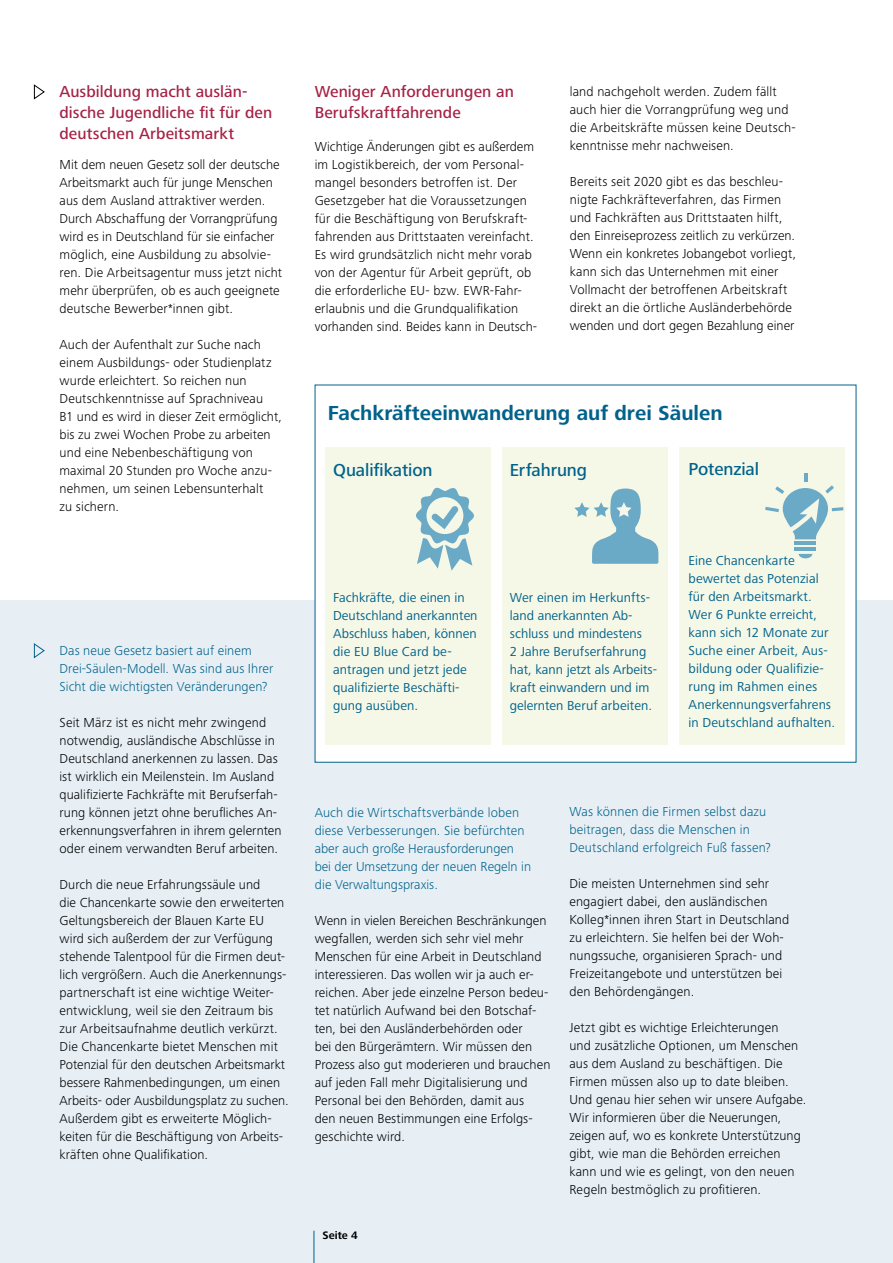
<style>
.page{position:relative;width:893px;height:1263px;background:#fff}
.page>*{position:absolute;margin:0;border:0;box-sizing:border-box;transform-origin:0 0}
.t1{font:700 21px "Frutiger Next Pro";color:#00628b}
.t2{font:500 18px "Frutiger Next Pro";letter-spacing:-.005em;color:#00628b}
.t3{font:500 16.5px/21px "Frutiger Next Pro";letter-spacing:.005em;color:#a62145}
.t4{font:300 13.5px/18px "Frutiger Next Pro";letter-spacing:.01em;color:#000}
.t5{font:13.5px/18px "Frutiger Next Pro";letter-spacing:.005em;color:#00628b}
.t6{font:300 13.5px/18px "Frutiger Next Pro";letter-spacing:.01em;color:#00628b}
.t7{font:700 11.25px "Frutiger Next Pro";color:#000}
</style>
<div class="page">
<div style="left:0;top:601px;width:893px;height:662px;background:#e7eff5"></div>
<svg style="left:33px;top:643px;width:12px;height:16px"></svg>
<hr style="left:314px;top:1231px;width:1px;height:32px;background:#00628b">
<div style="left:315px;top:385px;width:541px;height:378px;background:#fff"></div>
<div style="left:325px;top:447px;width:165px;height:298px;background:#f5f7e7"></div>
<div style="left:502px;top:447px;width:166px;height:298px;background:#f5f7e7"></div>
<div style="left:679px;top:447px;width:166px;height:298px;background:#f5f7e7"></div>
<svg style="left:416px;top:487px;width:58px;height:84px"></svg>
<svg style="left:574px;top:488px;width:84px;height:76px"></svg>
<hr style="left:795px;top:542px;width:21px;height:3px;background:#6baac6">
<hr style="left:795px;top:548px;width:21px;height:3px;background:#6baac6">
<svg style="left:799px;top:554px;width:13px;height:4px"></svg>
<svg style="left:765px;top:473px;width:78px;height:66px"></svg>
<svg style="left:33px;top:84px;width:12px;height:16px"></svg>
<p class="t3" style="left:60px;top:81px;width:214px">Ausbildung macht auslän&shy;dische Jugendliche fit für den deutschen Arbeitsmarkt</p>
<p class="t4" style="left:60px;top:155px;width:224px">Mit dem neuen Gesetz soll der deutsche Arbeitsmarkt auch für junge Menschen aus dem Ausland attraktiver werden.<br>Durch Abschaffung der Vorrangprüfung wird es in Deutschland für sie einfacher möglich, eine Ausbildung zu absolvie&shy;ren. Die Arbeitsagentur muss jetzt nicht mehr überprüfen, ob es auch geeignete deutsche Bewerber*innen gibt.</p>
<p class="t4" style="left:60px;top:335px;width:224px">Auch der Aufenthalt zur Suche nach einem Ausbildungs- oder Studienplatz wurde erleichtert. So reichen nun Deutschkenntnisse auf Sprachniveau<br>B1 und es wird in dieser Zeit ermöglicht, bis zu zwei Wochen Probe zu arbeiten und eine Nebenbeschäftigung von maximal 20 Stunden pro Woche anzu&shy;nehmen, um seinen Lebensunterhalt<br>zu sichern.</p>
<p class="t6" style="left:60px;top:641px;width:215px">Das neue Gesetz basiert auf einem<br>Drei-Säulen-Modell. Was sind aus Ihrer<br>Sicht die wichtigsten Veränderungen?</p>
<p class="t4" style="left:60px;top:713px;width:224px">Seit März ist es nicht mehr zwingend notwendig, ausländische Abschlüsse in Deutschland anerkennen zu lassen. Das ist wirklich ein Meilenstein. Im Ausland qualifizierte Fachkräfte mit Berufserfah&shy;rung können jetzt ohne berufliches An&shy;erkennungsverfahren in ihrem gelernten oder einem verwandten Beruf arbeiten.</p>
<p class="t4" style="left:60px;top:875px;width:231px">Durch die neue Erfahrungssäule und<br>die Chancenkarte sowie den erweiterten Geltungsbereich der Blauen Karte EU wird sich außerdem der zur Verfügung stehende Talentpool für die Firmen deut&shy;lich vergrößern. Auch die Anerkennungs&shy;partnerschaft ist eine wichtige Weiter&shy;entwicklung, weil sie den Zeitraum bis zur Arbeitsaufnahme deutlich verkürzt.<br>Die Chancenkarte bietet Menschen mit Potenzial für den deutschen Arbeitsmarkt bessere Rahmenbedingungen, um einen Arbeits- oder Ausbildungsplatz zu suchen.<br>Außerdem gibt es erweiterte Möglich&shy;keiten für die Beschäftigung von Arbeits&shy;kräften ohne Qualifikation.</p>
<p class="t3" style="left:315px;top:81px;width:201px">Weniger Anforderungen an<br>Berufskraftfahrende</p>
<p class="t4" style="left:315px;top:137px;width:224px">Wichtige Änderungen gibt es außerdem im Logistikbereich, der vom Personal&shy;mangel besonders betroffen ist. Der Gesetzgeber hat die Voraussetzungen für die Beschäftigung von Berufskraft&shy;fahrenden aus Drittstaaten vereinfacht.<br>Es wird grundsätzlich nicht mehr vorab von der Agentur für Arbeit geprüft, ob die erforderliche EU- bzw. EWR-Fahr&shy;erlaubnis und die Grundqualifikation vorhanden sind. Beides kann in Deutsch-</p>
<p class="t4" style="left:570px;top:83px;width:227px">land nachgeholt werden. Zudem fällt auch hier die Vorrangprüfung weg und die Arbeitskräfte müssen keine Deutsch&shy;kenntnisse mehr nachweisen.</p>
<p class="t4" style="left:570px;top:173px;width:228px">Bereits seit 2020 gibt es das beschleu&shy;nigte Fachkräfteverfahren, das Firmen und Fachkräften aus Drittstaaten hilft, den Einreiseprozess zeitlich zu verkürzen.<br>Wenn ein konkretes Jobangebot vorliegt, kann sich das Unternehmen mit einer Vollmacht der betroffenen Arbeitskraft direkt an die örtliche Ausländerbehörde wenden und dort gegen Bezahlung einer</p>
<h1 class="t1" style="left:328px;top:401px;width:396px">Fachkräfteeinwanderung auf drei Säulen</h1>
<h2 class="t2" style="left:333px;top:459px;width:101px">Qualifikation</h2>
<h2 class="t2" style="left:688px;top:458px;width:72px">Potenzial</h2>
<h2 class="t2" style="left:510px;top:459px;width:79px">Erfahrung</h2>
<p class="t5" style="left:333px;top:588px;width:146px">Fachkräfte, die einen in<br>Deutschland anerkannten<br>Abschluss haben, können die EU Blue Card be&shy;antragen und jetzt jede qualifizierte Beschäfti&shy;gung ausüben.</p>
<p class="t5" style="left:510px;top:588px;width:149px">Wer einen im Herkunfts&shy;land anerkannten Ab&shy;schluss und mindestens<br>2 Jahre Berufserfahrung hat, kann jetzt als Arbeits&shy;kraft einwandern und im gelernten Beruf arbeiten.</p>
<p class="t5" style="left:688px;top:551px;width:148px">Eine Chancenkarte bewertet das Potenzial für den Arbeitsmarkt.<br>Wer 6 Punkte erreicht, kann sich 12 Monate zur<br>Suche einer Arbeit, Aus&shy;bildung oder Qualifizie&shy;rung im Rahmen eines<br>Anerkennungsverfahrens in Deutschland aufhalten.</p>
<p class="t6" style="left:315px;top:803px;width:218px">Auch die Wirtschaftsverbände loben diese Verbesserungen. Sie befürchten aber auch große Herausforderungen bei der Umsetzung der neuen Regeln in die Verwaltungspraxis.</p>
<p class="t4" style="left:315px;top:911px;width:237px">Wenn in vielen Bereichen Beschränkungen wegfallen, werden sich sehr viel mehr Menschen für eine Arbeit in Deutschland interessieren. Das wollen wir ja auch er&shy;reichen. Aber jede einzelne Person bedeu&shy;tet natürlich Aufwand bei den Botschaf&shy;ten, bei den Ausländerbehörden oder<br>bei den Bürgerämtern. Wir müssen den Prozess also gut moderieren und brauchen auf jeden Fall mehr Digitalisierung und Personal bei den Behörden, damit aus<br>den neuen Bestimmungen eine Erfolgs&shy;geschichte wird.</p>
<p class="t7" style="left:323px;top:1228px;width:37px">Seite 4</p>
<p class="t6" style="left:569px;top:803px;width:203px">Was können die Firmen selbst dazu beitragen, dass die Menschen in<br>Deutschland erfolgreich Fuß fassen?</p>
<p class="t4" style="left:569px;top:875px;width:221px">Die meisten Unternehmen sind sehr engagiert dabei, den ausländischen Kolleg*innen ihren Start in Deutschland zu erleichtern. Sie helfen bei der Woh&shy;nungssuche, organisieren Sprach- und Freizeitangebote und unterstützen bei den Behördengängen.</p>
<p class="t4" style="left:569px;top:1019px;width:239px">Jetzt gibt es wichtige Erleichterungen<br>und zusätzliche Optionen, um Menschen aus dem Ausland zu beschäftigen. Die Firmen müssen also up to date bleiben.<br>Und genau hier sehen wir unsere Aufgabe.<br>Wir informieren über die Neuerungen, zeigen auf, wo es konkrete Unterstützung gibt, wie man die Behörden erreichen kann und wie es gelingt, von den neuen Regeln bestmöglich zu profitieren.</p>
</div>
